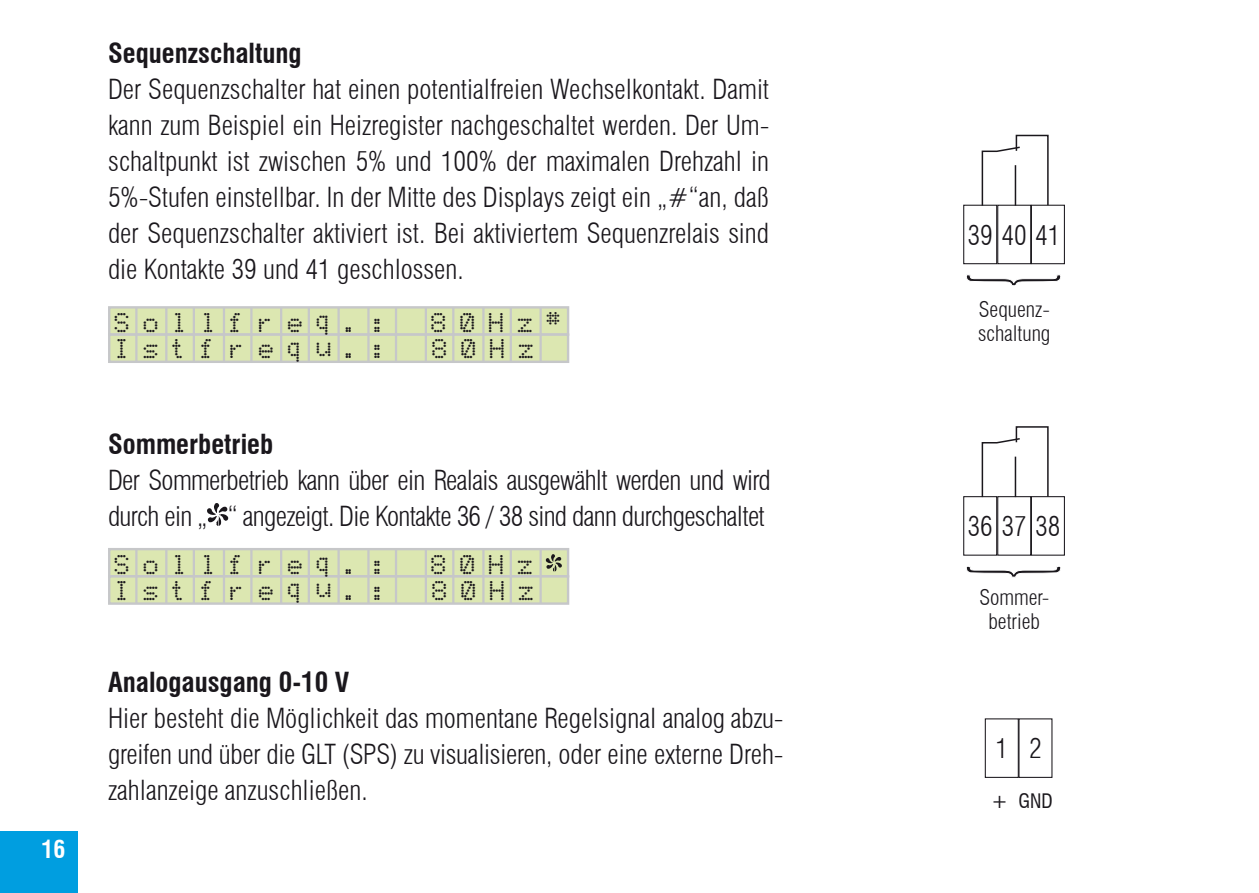
<style>
.page{position:relative;width:1259px;height:893px;background:#fff}
.page>*{position:absolute;margin:0;border:0;box-sizing:border-box;transform-origin:0 0}
.t1{font:300 condensed 27px/36px "Swiss 721 BT";letter-spacing:-.025em;color:#1a171c;text-align:justify}
.t2{font:700 condensed 27px "Swiss 721 BT";color:#1a171c}
.t3{font:700 condensed 24px "Swiss 721 BT";color:#fff}
.t4{font:22.5px "Dot Matrix";letter-spacing:.535em;color:#1a171c}
.t5{font:300 condensed 21px/24px "Swiss 721 BT";color:#1a171c;text-align:center}
.t6{font:condensed 19.5px "Swiss 721 BT";color:#1a171c}
.s1{font-size:20.4px}
</style>
<div class="page">
<div style="left:0;top:831px;width:78px;height:62px;background:#009ee0"></div>
<hr style="left:1258px;top:43px;width:1px;height:35px;background:#009ee0">
<svg style="left:207px;top:503px;width:21px;height:23px"></svg>
<div style="left:108px;top:306px;width:461px;height:30px;background:#dce7b1;border:2px solid #c6c7c9"></div>
<hr style="left:135px;top:307px;width:2px;height:27px;background:#c6c7c9">
<hr style="left:165px;top:307px;width:2px;height:27px;background:#c6c7c9">
<hr style="left:193px;top:307px;width:2px;height:27px;background:#c6c7c9">
<hr style="left:223px;top:307px;width:2px;height:27px;background:#c6c7c9">
<hr style="left:250px;top:307px;width:2px;height:27px;background:#c6c7c9">
<hr style="left:280px;top:307px;width:2px;height:27px;background:#c6c7c9">
<hr style="left:308px;top:307px;width:2px;height:27px;background:#c6c7c9">
<hr style="left:337px;top:307px;width:3px;height:27px;background:#c6c7c9">
<hr style="left:367px;top:307px;width:2px;height:27px;background:#c6c7c9">
<hr style="left:395px;top:307px;width:2px;height:27px;background:#c6c7c9">
<hr style="left:425px;top:307px;width:2px;height:27px;background:#c6c7c9">
<hr style="left:452px;top:307px;width:2px;height:27px;background:#c6c7c9">
<hr style="left:482px;top:307px;width:2px;height:27px;background:#c6c7c9">
<hr style="left:510px;top:307px;width:2px;height:27px;background:#c6c7c9">
<hr style="left:539px;top:307px;width:3px;height:27px;background:#c6c7c9">
<div style="left:108px;top:333px;width:461px;height:30px;background:#dce7b1;border:2px solid #c6c7c9"></div>
<hr style="left:135px;top:334px;width:2px;height:28px;background:#c6c7c9">
<hr style="left:165px;top:334px;width:2px;height:28px;background:#c6c7c9">
<hr style="left:193px;top:334px;width:2px;height:28px;background:#c6c7c9">
<hr style="left:223px;top:334px;width:2px;height:28px;background:#c6c7c9">
<hr style="left:250px;top:334px;width:2px;height:28px;background:#c6c7c9">
<hr style="left:280px;top:334px;width:2px;height:28px;background:#c6c7c9">
<hr style="left:308px;top:334px;width:2px;height:28px;background:#c6c7c9">
<hr style="left:337px;top:334px;width:3px;height:28px;background:#c6c7c9">
<hr style="left:367px;top:334px;width:2px;height:28px;background:#c6c7c9">
<hr style="left:395px;top:334px;width:2px;height:28px;background:#c6c7c9">
<hr style="left:425px;top:334px;width:2px;height:28px;background:#c6c7c9">
<hr style="left:452px;top:334px;width:2px;height:28px;background:#c6c7c9">
<hr style="left:482px;top:334px;width:2px;height:28px;background:#c6c7c9">
<hr style="left:510px;top:334px;width:2px;height:28px;background:#c6c7c9">
<hr style="left:539px;top:334px;width:3px;height:28px;background:#c6c7c9">
<div style="left:108px;top:548px;width:461px;height:29px;background:#dce7b1;border:2px solid #c6c7c9"></div>
<hr style="left:135px;top:549px;width:2px;height:27px;background:#c6c7c9">
<hr style="left:165px;top:549px;width:2px;height:27px;background:#c6c7c9">
<hr style="left:193px;top:549px;width:2px;height:27px;background:#c6c7c9">
<hr style="left:223px;top:549px;width:2px;height:27px;background:#c6c7c9">
<hr style="left:250px;top:549px;width:2px;height:27px;background:#c6c7c9">
<hr style="left:280px;top:549px;width:2px;height:27px;background:#c6c7c9">
<hr style="left:308px;top:549px;width:2px;height:27px;background:#c6c7c9">
<hr style="left:337px;top:549px;width:3px;height:27px;background:#c6c7c9">
<hr style="left:367px;top:549px;width:2px;height:27px;background:#c6c7c9">
<hr style="left:395px;top:549px;width:2px;height:27px;background:#c6c7c9">
<hr style="left:425px;top:549px;width:2px;height:27px;background:#c6c7c9">
<hr style="left:452px;top:549px;width:2px;height:27px;background:#c6c7c9">
<hr style="left:482px;top:549px;width:2px;height:27px;background:#c6c7c9">
<hr style="left:510px;top:549px;width:2px;height:27px;background:#c6c7c9">
<hr style="left:539px;top:549px;width:3px;height:27px;background:#c6c7c9">
<div style="left:108px;top:575px;width:461px;height:30px;background:#dce7b1;border:2px solid #c6c7c9"></div>
<hr style="left:135px;top:576px;width:2px;height:27px;background:#c6c7c9">
<hr style="left:165px;top:576px;width:2px;height:27px;background:#c6c7c9">
<hr style="left:193px;top:576px;width:2px;height:27px;background:#c6c7c9">
<hr style="left:223px;top:576px;width:2px;height:27px;background:#c6c7c9">
<hr style="left:250px;top:576px;width:2px;height:27px;background:#c6c7c9">
<hr style="left:280px;top:576px;width:2px;height:27px;background:#c6c7c9">
<hr style="left:308px;top:576px;width:2px;height:27px;background:#c6c7c9">
<hr style="left:337px;top:576px;width:3px;height:27px;background:#c6c7c9">
<hr style="left:367px;top:576px;width:2px;height:27px;background:#c6c7c9">
<hr style="left:395px;top:576px;width:2px;height:27px;background:#c6c7c9">
<hr style="left:425px;top:576px;width:2px;height:27px;background:#c6c7c9">
<hr style="left:452px;top:576px;width:2px;height:27px;background:#c6c7c9">
<hr style="left:482px;top:576px;width:2px;height:27px;background:#c6c7c9">
<hr style="left:510px;top:576px;width:2px;height:27px;background:#c6c7c9">
<hr style="left:539px;top:576px;width:3px;height:27px;background:#c6c7c9">
<svg style="left:546px;top:554px;width:16px;height:17px"></svg>
<div style="left:963px;top:496px;width:34px;height:60px;border:1px solid #1a171c"></div>
<div style="left:997px;top:496px;width:34px;height:60px;border:1px solid #1a171c"></div>
<div style="left:1031px;top:496px;width:34px;height:60px;border:1px solid #1a171c"></div>
<svg style="left:981px;top:426px;width:68px;height:73px"></svg>
<svg style="left:966px;top:566px;width:95px;height:12px"></svg>
<div style="left:963px;top:205px;width:34px;height:59px;border:1px solid #1a171c"></div>
<div style="left:997px;top:205px;width:34px;height:59px;border:1px solid #1a171c"></div>
<div style="left:1031px;top:205px;width:34px;height:59px;border:1px solid #1a171c"></div>
<svg style="left:981px;top:134px;width:68px;height:73px"></svg>
<svg style="left:966px;top:274px;width:95px;height:12px"></svg>
<div style="left:984px;top:718px;width:34px;height:60px;border:1px solid #1a171c"></div>
<div style="left:1018px;top:718px;width:34px;height:60px;border:1px solid #1a171c"></div>
<p class="t3" style="left:41px;top:834px;width:25px">16</p>
<p class="t2" style="left:108px;top:37px;width:195px">Sequenzschaltung</p>
<p class="t1" style="left:108px;top:71px;width:662px">Der Sequenzschalter hat einen potentialfreien Wechselkontakt. Damit kann zum Beispiel ein Heizregister nachgeschaltet werden. Der Um&shy;schaltpunkt ist zwischen 5% und 100% der maximalen Drehzahl in 5%-Stufen einstellbar. In der Mitte des Displays zeigt ein „#“an, daß der Sequenzschalter aktiviert ist. Bei aktiviertem Sequenzrelais sind die Kontakte 39 und 41 geschlossen.</p>
<p class="t4" style="left:115px;top:313px;width:278px">Sollfreq.:</p>
<p class="t4" style="left:431px;top:313px;width:132px">80Hz<sup>#</sup></p>
<p class="t4" style="left:115px;top:339px;width:278px">Istfrequ.:</p>
<p class="t4" style="left:432px;top:339px;width:105px">80Hz</p>
<p class="t2" style="left:108px;top:428px;width:167px">Sommerbetrieb</p>
<p class="t1" style="left:108px;top:462px;width:664px">Der Sommerbetrieb kann über ein Realais ausgewählt werden und wird durch ein „ “ angezeigt. Die Kontakte 36 / 38 sind dann durchgeschaltet</p>
<p class="t4" style="left:115px;top:555px;width:278px">Sollfreq.:</p>
<p class="t4" style="left:431px;top:555px;width:105px">80Hz</p>
<p class="t4" style="left:115px;top:581px;width:278px">Istfrequ.:</p>
<p class="t4" style="left:432px;top:581px;width:105px">80Hz</p>
<p class="t2" style="left:108px;top:666px;width:243px">Analogausgang 0-10 V</p>
<p class="t1" style="left:108px;top:700px;width:677px">Hier besteht die Möglichkeit das momentane Regelsignal analog abzu&shy;greifen und über die GLT (SPS) zu visualisieren, oder eine externe Dreh&shy;zahlanzeige anzuschließen.</p>
<p class="t1" style="left:967px;top:217px;width:94px">39 40 41</p>
<p class="t5" style="left:978px;top:297px;width:74px;text-align:left">Sequenz&shy;schaltung</p>
<p class="t1" style="left:967px;top:508px;width:94px">36 37 38</p>
<p class="t5" style="left:979px;top:585px;width:71px">Sommer&shy;betrieb</p>
<p class="t1" style="left:995px;top:731px;width:48px">1 2</p>
<p class="t6" style="left:991px;top:789px;width:63px"><span class="s1">+</span> GND</p>
</div>
